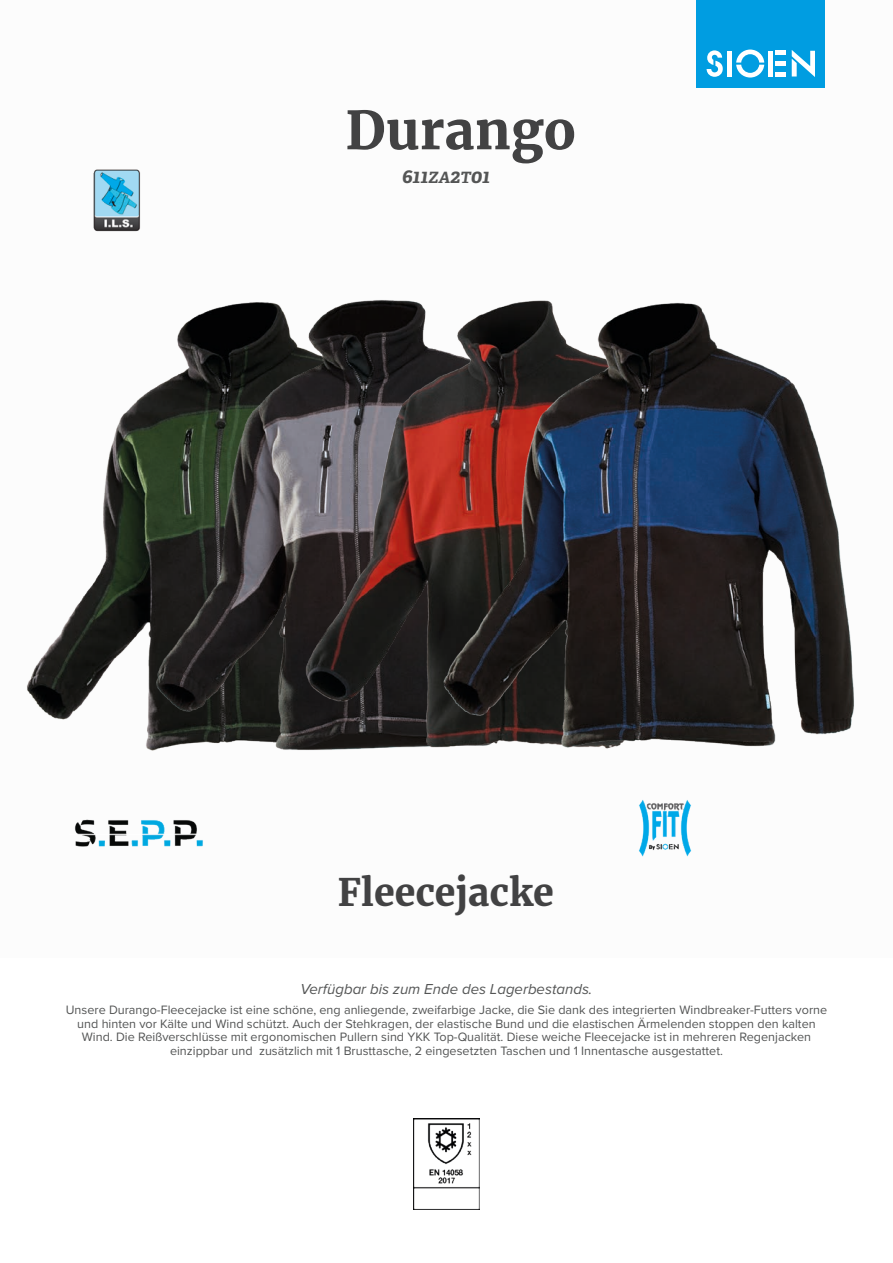
<style>
.page{position:relative;width:893px;height:1263px;background:#fff}
.page>*{position:absolute;margin:0;border:0;box-sizing:border-box;transform-origin:0 0}
.t1{font:700 52.5px "Merriweather";color:#424243}
.t2{font:700 37.5px "Merriweather";color:#424243}
.t3{font:italic 700 19.5px "Adelle";color:#545555}
.t4{font:italic 15px "Proxima Nova";color:#545555}
.t5{font:12.6px/13.6px "Proxima Nova";color:#545555;text-align:center}
.s1{font-size:15.6px}
</style>
<div class="page">
<div style="left:697px;top:0;width:128px;height:88px;background:#009de1"></div>
<svg style="left:707px;top:50px;width:16px;height:27px"></svg>
<svg style="left:736px;top:50px;width:28px;height:28px"></svg>
<div style="left:727px;top:51px;width:5px;height:26px;background:#fff"></div>
<div style="left:768px;top:51px;width:5px;height:26px;background:#fff"></div>
<div style="left:775px;top:72px;width:11px;height:5px;background:#fff"></div>
<div style="left:775px;top:61px;width:11px;height:5px;background:#fff"></div>
<hr style="left:775px;top:51px;width:11px;height:4px;background:#fff">
<svg style="left:792px;top:50px;width:23px;height:27px"></svg>
<img style="left:95px;top:169px;width:43px;height:1px">
<img style="left:413px;top:1118px;width:66px;height:92px">
<img style="left:27px;top:170px;width:109px;height:677px">
<img style="left:136px;top:170px;width:136px;height:677px">
<img style="left:272px;top:300px;width:136px;height:450px">
<img style="left:408px;top:300px;width:447px;height:557px">
<h1 class="t1" style="left:345px;top:95px;width:232px">Durango</h1>
<h3 class="t3" style="left:402px;top:164px;width:90px">611<span class="s1">ZA</span>2<span class="s1">T</span>01</h3>
<h2 class="t2" style="left:338px;top:867px;width:218px">Fleecejacke</h2>
<p class="t4" style="left:301px;top:980px;width:293px">Verfügbar bis zum Ende des Lagerbestands.</p>
<p class="t5" style="left:66px;top:1002px;width:763px">Unsere Durango-Fleecejacke ist eine schöne, eng anliegende, zweifarbige Jacke, die Sie dank des integrierten Windbreaker-Futters vorne und hinten vor Kälte und Wind schützt. Auch der Stehkragen, der elastische Bund und die elastischen Ärmelenden stoppen den kalten Wind. Die Reißverschlüsse mit ergonomischen Pullern sind YKK Top-Qualität. Diese weiche Fleecejacke ist in mehreren Regenjacken einzippbar und zusätzlich mit 1 Brusttasche, 2 eingesetzten Taschen und 1 Innentasche ausgestattet.</p>
</div>
